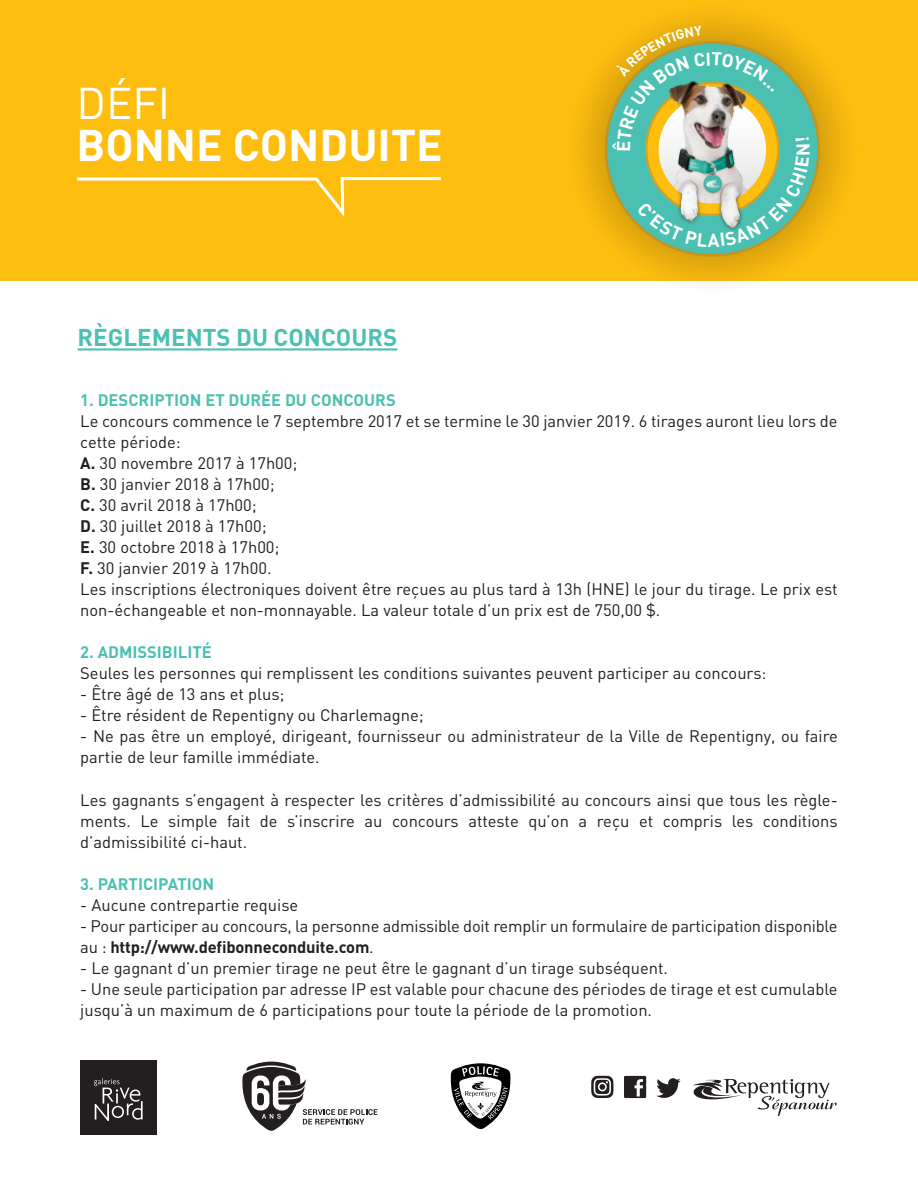
<style>
.page{position:relative;width:918px;height:1188px;background:#fff}
.page>*{position:absolute;margin:0;border:0;box-sizing:border-box;transform-origin:0 0}
.t1{font:700 43.8px "DIN";color:#fff}
.t2{font:43.8px "DIN";color:#fff}
.t3{font:700 24px "DIN";color:#4bc0b3}
.t4{font:16.5px/21px "DIN";color:#231f20}
.t5{font:700 16.5px "DIN";color:#4bc0b3}
.s1{font-weight:700}
</style>
<div class="page">
<div style="left:0;top:0;width:918px;height:280px;background:#febe10"></div>
<svg style="left:77px;top:177px;width:364px;height:40px"></svg>
<hr style="left:78px;top:348px;width:319px;height:3px;background:#4bc0b3">
<svg style="left:567px;top:3px;width:290px;height:290px"></svg>
<div style="left:607px;top:44px;width:210px;height:210px;background:#4ac0b2;border-radius:50%"></div>
<svg style="left:450px;top:1063px;width:61px;height:67px"></svg>
<svg style="left:242px;top:1062px;width:136px;height:69px"></svg>
<svg style="left:624px;top:1076px;width:22px;height:22px"></svg>
<svg style="left:656px;top:1078px;width:181px;height:38px"></svg>
<svg style="left:591px;top:1076px;width:22px;height:22px"></svg>
<div style="left:80px;top:1060px;width:76px;height:75px;background:#231f20"></div>
<svg style="left:94px;top:1078px;width:49px;height:43px"></svg>
<svg style="left:613px;top:26px;width:197px;height:221px"></svg>
<h1 class="t2" style="left:77px;top:76px;width:95px">DÉFI</h1>
<h1 class="t1" style="left:77px;top:117px;width:367px">BONNE CONDUITE</h1>
<h2 class="t3" style="left:78px;top:322px;width:321px">RÈGLEMENTS DU CONCOURS</h2>
<p class="t5" style="left:80px;top:389px;width:317px">1. DESCRIPTION ET DURÉE DU CONCOURS</p>
<p class="t4" style="left:80px;top:410px;width:759px">Le concours commence le 7 septembre 2017 et se termine le 30 janvier 2019. 6 tirages auront lieu lors de cette période:<br><span class="s1">A.</span> 30 novembre 2017 à 17h00;<br><span class="s1">B.</span> 30 janvier 2018 à 17h00;<br><span class="s1">C.</span> 30 avril 2018 à 17h00;<br><span class="s1">D.</span> 30 juillet 2018 à 17h00;<br><span class="s1">E.</span> 30 octobre 2018 à 17h00;<br><span class="s1">F.</span> 30 janvier 2019 à 17h00.<br>Les inscriptions électroniques doivent être reçues au plus tard à 13h (HNE) le jour du tirage. Le prix est non-échangeable et non-monnayable. La valeur totale d’un prix est de 750,00 $.</p>
<p class="t5" style="left:80px;top:642px;width:133px">2. ADMISSIBILITÉ</p>
<p class="t4" style="left:80px;top:663px;width:688px">Seules les personnes qui remplissent les conditions suivantes peuvent participer au concours:</p>
<p class="t4" style="left:80px;top:684px;width:206px">- Être âgé de 13 ans et plus;</p>
<p class="t4" style="left:80px;top:705px;width:345px">- Être résident de Repentigny ou Charlemagne;</p>
<p class="t4" style="left:80px;top:726px;width:759px">- Ne pas être un employé, dirigeant, fournisseur ou administrateur de la Ville de Repentigny, ou faire partie de leur famille immédiate.</p>
<p class="t4" style="left:80px;top:789px;width:759px;text-align:justify">Les gagnants s’engagent à respecter les critères d’admissibilité au concours ainsi que tous les règle&shy;ments. Le simple fait de s’inscrire au concours atteste qu’on a reçu et compris les conditions d’admissibilité ci-haut.</p>
<p class="t5" style="left:80px;top:873px;width:135px">3. PARTICIPATION</p>
<p class="t4" style="left:80px;top:894px;width:220px">- Aucune contrepartie requise</p>
<p class="t4" style="left:80px;top:915px;width:759px">- Pour participer au concours, la personne admissible doit remplir un formulaire de participation disponible au : <span class="s1">http://www.defibonneconduite.com</span>.</p>
<p class="t4" style="left:80px;top:957px;width:589px">- Le gagnant d’un premier tirage ne peut être le gagnant d’un tirage subséquent.</p>
<p class="t4" style="left:80px;top:978px;width:759px">- Une seule participation par adresse IP est valable pour chacune des périodes de tirage et est cumulable jusqu’à un maximum de 6 participations pour toute la période de la promotion.</p>
</div>
